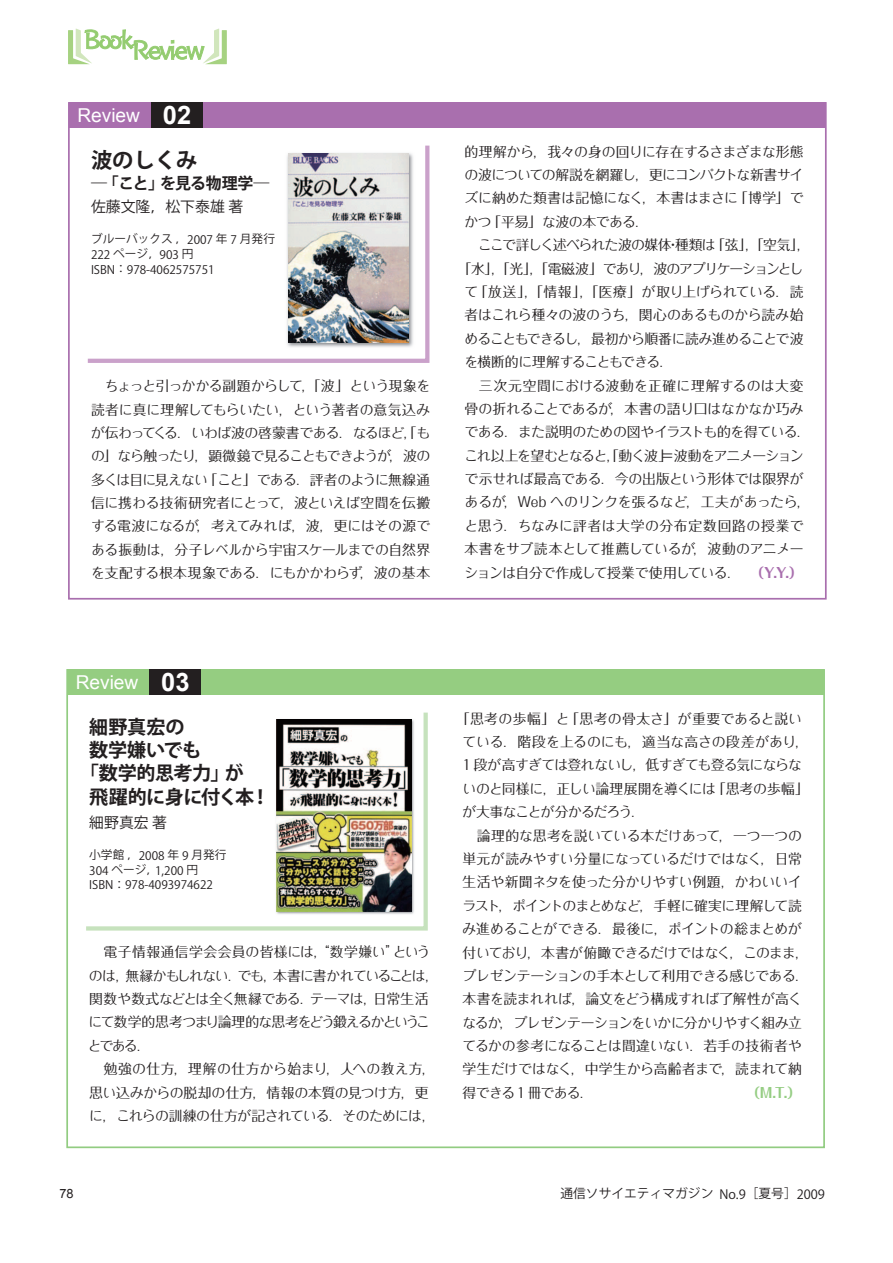
<style>
.page{position:relative;width:893px;height:1263px;background:#fff}
.page>*{position:absolute;margin:0;border:0;box-sizing:border-box;transform-origin:0 0}
.t1{font:700 21.3px "Koz Go Pro";color:#231f20}
.t2{font:700 19.2px "Koz Go Pro";letter-spacing:-.015em;color:#231f20}
.t3{font:19.2px "Arial";color:#fff}
.t4{font:700 15.9px "Koz Go Pro";letter-spacing:-.04em;color:#231f20}
.t5{font:14.85px "Koz Go Pro";color:#231f20}
.t6{font:13.8px/23.4px "Folk Pro";letter-spacing:-.025em;color:#231f20}
.t7{font:13.8px "Folk Pro";letter-spacing:-.06em;color:#231f20}
.t8{font:13.8px "Folk Pro";letter-spacing:-.09em;color:#231f20}
.t9{font:13.8px "Folk Pro";letter-spacing:-.065em;color:#231f20}
.t10{font:13.8px "Folk Pro";letter-spacing:-.055em;color:#231f20}
.t11{font:13.8px "Folk Pro";letter-spacing:-.05em;color:#231f20}
.t12{font:13.8px "Folk Pro";letter-spacing:.01em;color:#231f20}
.t13{font:13.8px "Folk Pro";letter-spacing:.025em;color:#231f20}
.t14{font:13.8px "Folk Pro";letter-spacing:.04em;color:#231f20}
.t15{font:13.8px "Folk Pro";letter-spacing:-.045em;color:#231f20}
.t16{font:700 13.8px "Folk Pro";color:#95cd83}
.t17{font:12.75px "Koz Go Pro";color:#231f20}
.t18{font:12.75px "Arial";color:#231f20}
.t19{font:11.7px/15.3px "Koz Go Pro";color:#231f20}
.s1{font-weight:700;font-size:25.5px}
.s2{font-weight:700;color:#a96fae}
</style>
<div class="page">
<svg style="left:68px;top:29px;width:159px;height:35px"></svg>
<svg style="left:87px;top:145px;width:343px;height:218px"></svg>
<div style="left:69px;top:102px;width:757px;height:26px;background:#a96fae"></div>
<div style="left:152px;top:102px;width:51px;height:26px;background:#231f20"></div>
<img style="left:285px;top:150px;width:130px;height:199px">
<img style="left:288px;top:154px;width:121px;height:189px">
<svg style="left:86px;top:712px;width:342px;height:219px"></svg>
<div style="left:67px;top:669px;width:757px;height:25px;background:#95cd81"></div>
<div style="left:150px;top:669px;width:51px;height:25px;background:#231f20"></div>
<img style="left:274px;top:718px;width:142px;height:197px">
<img style="left:277px;top:719px;width:134px;height:192px">
<h2 class="t3" style="left:77px;top:102px;width:115px">Review <span class="s1">02</span></h2>
<h1 class="t1" style="left:91px;top:147px;width:108px">波のしくみ</h1>
<p class="t4" style="left:91px;top:173px;width:180px">―「こと」を見る物理学―</p>
<p class="t5" style="left:91px;top:197px;width:154px">佐藤文隆，松下泰雄著</p>
<p class="t19" style="left:91px;top:231px;width:186px">ブルーバックス，2007 年 7 月発行<br>222 ページ，903 円<br>ISBN：978-4062575751</p>
<p class="t6" style="left:91px;top:372px;width:341px;text-align:justify;text-indent:14px">ちょっと引っかかる副題からして，「波」という現象を読者に真に理解してもらいたい，という著者の意気込みが伝わってくる．いわば波の啓蒙書である．なるほど，「もの」なら触ったり，顕微鏡で見ることもできようが，波の多くは目に見えない「こと」である．評者のように無線通信に携わる技術研究者にとって，波といえば空間を伝搬する電波になるが，考えてみれば，波，更にはその源である振動は，分子レベルから宇宙スケールまでの自然界を支配する根本現象である．にもかかわらず，波の基本</p>
<p class="t6" style="left:464px;top:138px;width:341px">的理解から，我々の身の回りに存在するさまざまな形態</p>
<p class="t10" style="left:464px;top:163px;width:341px">の波についての解説を網羅し，更にコンパクトな新書サイ</p>
<p class="t12" style="left:464px;top:187px;width:341px">ズに納めた類書は記憶になく，本書はまさに「博学」で</p>
<p class="t6" style="left:464px;top:208px;width:186px">かつ「平易」な波の本である．</p>
<p class="t7" style="left:464px;top:233px;width:348px">　ここで詳しく述べられた波の媒体・種類は「弦」，「空気」，</p>
<p class="t8" style="left:457px;top:257px;width:348px">「水」，「光」，「電磁波」であり，波のアプリケーションとし</p>
<p class="t6" style="left:464px;top:278px;width:341px">て「放送」，「情報」，「医療」が取り上げられている．読</p>
<p class="t6" style="left:464px;top:301px;width:341px">者はこれら種々の波のうち，関心のあるものから読み始</p>
<p class="t11" style="left:464px;top:327px;width:341px">めることもできるし，最初から順番に読み進めることで波</p>
<p class="t15" style="left:464px;top:350px;width:211px">を横断的に理解することもできる．</p>
<p class="t13" style="left:464px;top:374px;width:341px">　三次元空間における波動を正確に理解するのは大変</p>
<p class="t6" style="left:464px;top:395px;width:341px">骨の折れることであるが，本書の語り口はなかなか巧み</p>
<p class="t6" style="left:464px;top:418px;width:348px">である．また説明のための図やイラストも的を得ている．</p>
<p class="t9" style="left:464px;top:444px;width:341px">これ以上を望むとなると，「動く波」＝波動をアニメーション</p>
<p class="t6" style="left:464px;top:465px;width:341px">で示せれば最高である．今の出版という形体では限界が</p>
<p class="t6" style="left:464px;top:489px;width:348px">あるが，Web へのリンクを張るなど，工夫があったら，</p>
<p class="t14" style="left:464px;top:514px;width:341px">と思う．ちなみに評者は大学の分布定数回路の授業で</p>
<p class="t6" style="left:464px;top:535px;width:341px">本書をサブ読本として推薦しているが，波動のアニメー</p>
<p class="t6" style="left:464px;top:559px;width:340px">ションは自分で作成して授業で使用している． <span class="s2">（Y.Y.）</span></p>
<h2 class="t3" style="left:76px;top:669px;width:115px">Review <span class="s1">03</span></h2>
<h2 class="t2" style="left:89px;top:714px;width:97px">細野真宏の</h2>
<h2 class="t2" style="left:89px;top:737px;width:114px">数学嫌いでも</h2>
<h2 class="t2" style="left:80px;top:761px;width:166px">「数学的思考力」が</h2>
<h2 class="t2" style="left:89px;top:784px;width:182px">飛躍的に身に付く本！</h2>
<p class="t5" style="left:89px;top:812px;width:79px">細野真宏著</p>
<p class="t19" style="left:89px;top:847px;width:139px">小学館，2008 年 9 月発行<br>304 ページ，1,200 円<br>ISBN：978-4093974622</p>
<p class="t6" style="left:88px;top:938px;width:353px;text-indent:16px">電子情報通信学会会員の皆様には，“数学嫌い”というのは，無縁かもしれない．でも，本書に書かれていることは，関数や数式などとは全く無縁である．テーマは，日常生活にて数学的思考つまり論理的な思考をどう鍛えるかということである．<br>　勉強の仕方，理解の仕方から始まり，人への教え方，思い込みからの脱却の仕方，情報の本質の見つけ方，更に，これらの訓練の仕方が記されている．そのためには，</p>
<p class="t6" style="left:463px;top:705px;width:348px;text-indent:-7px">「思考の歩幅」と「思考の骨太さ」が重要であると説いている．階段を上るのにも，適当な高さの段差があり，<br>1 段が高すぎては登れないし，低すぎても登る気にならないのと同様に，正しい論理展開を導くには「思考の歩幅」が大事なことが分かるだろう．<br>　論理的な思考を説いている本だけあって，一つ一つの単元が読みやすい分量になっているだけではなく，日常生活や新聞ネタを使った分かりやすい例題，かわいいイラスト，ポイントのまとめなど，手軽に確実に理解して読み進めることができる．最後に，ポイントの総まとめが付いており，本書が俯瞰できるだけではなく，このまま，プレゼンテーションの手本として利用できる感じである．本書を読まれれば，論文をどう構成すれば了解性が高くなるか，プレゼンテーションをいかに分かりやすく組み立てるかの参考になることは間違いない．若手の技術者や学生だけではなく，中学生から高齢者まで，読まれて納得できる 1 冊である．</p>
<p class="t16" style="left:746px;top:1081px;width:57px">（M.T.）</p>
<p class="t18" style="left:60px;top:1185px;width:16px">78</p>
<p class="t17" style="left:560px;top:1185px;width:266px">通信ソサイエティマガジン No.9［夏号］2009</p>
</div>
